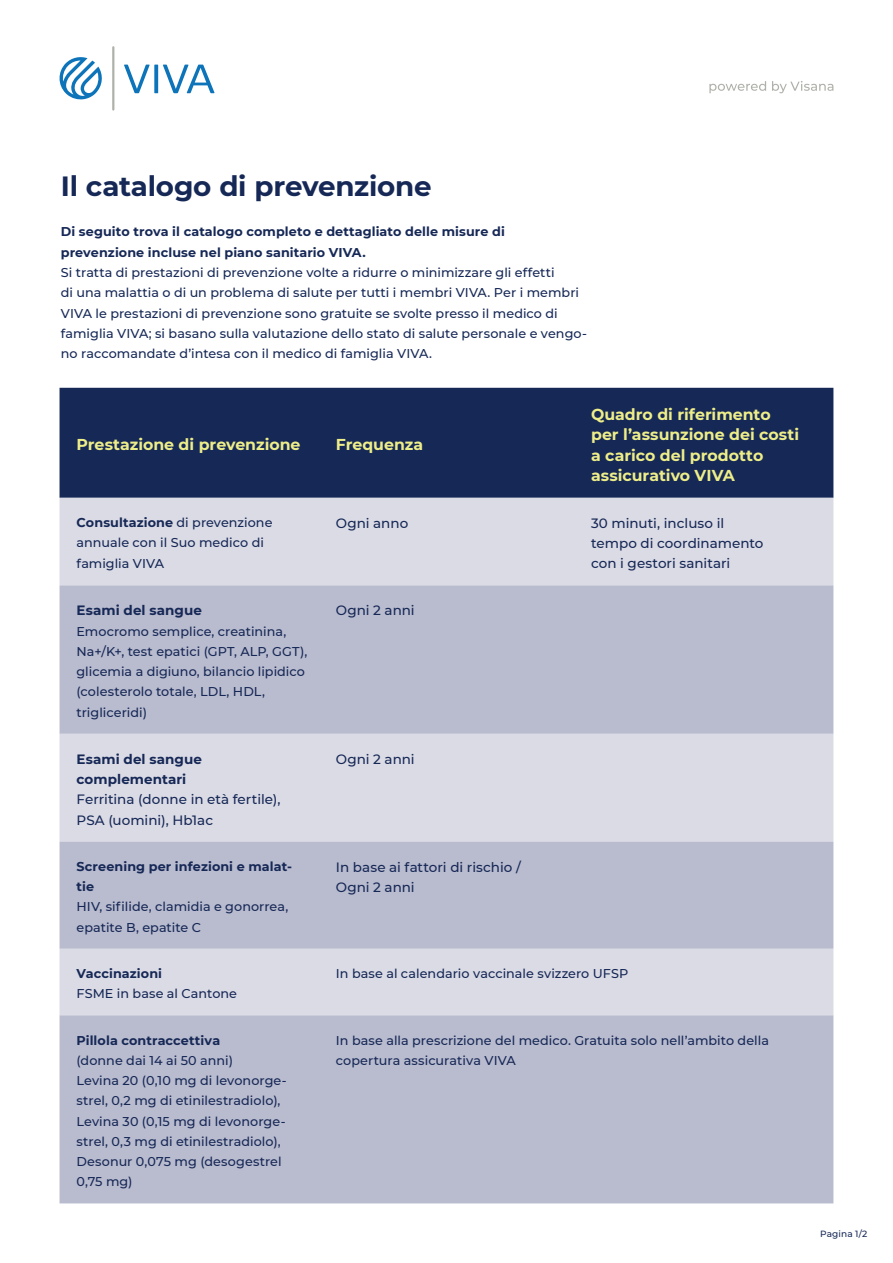
<style>
.page{position:relative;width:893px;height:1263px;background:#fff}
.page>*{position:absolute;margin:0;border:0;box-sizing:border-box;transform-origin:0 0}
.Titel_L___Blue___Center{font:700 27.75px "Montserrat";letter-spacing:-.01em;color:#162856}
.Fliesstext___Blue___FR___Left{font:700 15.75px/20.2px "Montserrat";color:#eeee89}
.Fliesstext___Blue___FR___Left-2{font:500 13.5px/20.2px "Montserrat";color:#162856}
.Fliesstext___Blue___FR___Left-3{font:700 13.5px/20.2px "Montserrat";letter-spacing:.005em;color:#162856}
.Fliesstext___Blue___FR___Left-4{font:500 12.75px/20.2px "Montserrat";letter-spacing:.005em;color:#162856}
.Fliesstext___Blue___FR___Left-5{font:700 12.75px/20.2px "Montserrat";letter-spacing:.01em;color:#162856}
.Fliesstext___Blue___FR___Left-6{font:500 9px "Montserrat";letter-spacing:.015em;color:#162856}
.s1{font-weight:700}
</style>
<div class="page">
<div style="left:60px;top:388px;width:773px;height:110px;background:#162856"></div>
<div style="left:60px;top:498px;width:773px;height:87px;background:#dbdbe5"></div>
<svg style="left:60px;top:585px;width:773px;height:618px;background:#c2c4d4"></svg>
<svg style="left:60px;top:57px;width:42px;height:43px"></svg>
<hr style="left:112px;top:46px;width:2px;height:65px;background:#aeb1a9">
<svg style="left:124px;top:65px;width:90px;height:28px"></svg>
<svg style="left:709px;top:81px;width:57px;height:12px"></svg>
<svg style="left:772px;top:81px;width:61px;height:12px"></svg>
<p class="Titel_L___Blue___Center" style="left:61px;top:166px;width:372px">Il catalogo di prevenzione</p>
<p class="Fliesstext___Blue___FR___Left-5" style="left:61px;top:221px;width:446px">Di seguito trova il catalogo completo e dettagliato delle misure di prevenzione incluse nel piano sanitario VIVA.</p>
<p class="Fliesstext___Blue___FR___Left-4" style="left:61px;top:262px;width:528px">Si tratta di prestazioni di prevenzione volte a ridurre o minimizzare gli effetti<br>di una malattia o di un problema di salute per tutti i membri VIVA. Per i membri VIVA le prestazioni di prevenzione sono gratuite se svolte presso il medico di famiglia VIVA; si basano sulla valutazione dello stato di salute personale e vengo&shy;no raccomandate d’intesa con il medico di famiglia VIVA.</p>
<p class="Fliesstext___Blue___FR___Left" style="left:77px;top:434px;width:226px">Prestazione di prevenzione</p>
<p class="Fliesstext___Blue___FR___Left" style="left:336px;top:434px;width:89px">Frequenza</p>
<p class="Fliesstext___Blue___FR___Left" style="left:591px;top:403px;width:209px">Quadro di riferimento per l’assunzione dei costi a carico del prodotto assicurativo VIVA</p>
<p class="Fliesstext___Blue___FR___Left-4" style="left:77px;top:512px;width:197px"><span class="s1">Consultazione</span> di prevenzione annuale con il Suo medico di famiglia VIVA</p>
<p class="Fliesstext___Blue___FR___Left-2" style="left:336px;top:512px;width:74px">Ogni anno</p>
<p class="Fliesstext___Blue___FR___Left-2" style="left:591px;top:512px;width:174px">30 minuti, incluso il tempo di coordinamento con i gestori sanitari</p>
<p class="Fliesstext___Blue___FR___Left-3" style="left:77px;top:600px;width:127px">Esami del sangue</p>
<p class="Fliesstext___Blue___FR___Left-4" style="left:77px;top:620px;width:232px">Emocromo semplice, creatinina,<br>Na+/K+, test epatici (GPT, ALP, GGT), glicemia a digiuno, bilancio lipidico (colesterolo totale, LDL, HDL, trigliceridi)</p>
<p class="Fliesstext___Blue___FR___Left-2" style="left:336px;top:600px;width:80px">Ogni 2 anni</p>
<p class="Fliesstext___Blue___FR___Left-3" style="left:77px;top:748px;width:127px">Esami del sangue complementari</p>
<p class="Fliesstext___Blue___FR___Left-2" style="left:77px;top:789px;width:206px">Ferritina (donne in età fertile),<br>PSA (uomini), Hb1ac</p>
<p class="Fliesstext___Blue___FR___Left-5" style="left:77px;top:856px;width:217px">Screening per infezioni e malat&shy;tie</p>
<p class="Fliesstext___Blue___FR___Left-4" style="left:77px;top:896px;width:213px">HIV, sifilide, clamidia e gonorrea, epatite B, epatite C</p>
<p class="Fliesstext___Blue___FR___Left-5" style="left:77px;top:963px;width:87px">Vaccinazioni</p>
<p class="Fliesstext___Blue___FR___Left-4" style="left:77px;top:983px;width:162px">FSME in base al Cantone</p>
<p class="Fliesstext___Blue___FR___Left-5" style="left:77px;top:1029px;width:145px">Pillola contraccettiva</p>
<p class="Fliesstext___Blue___FR___Left-4" style="left:77px;top:1050px;width:158px">(donne dai 14 ai 50 anni)</p>
<p class="Fliesstext___Blue___FR___Left-4" style="left:77px;top:1070px;width:212px">Levina 20 (0,10 mg di levonorge&shy;strel, 0,2 mg di etinilestradiolo),<br>Levina 30 (0,15 mg di levonorge&shy;strel, 0,3 mg di etinilestradiolo),<br>Desonur 0,075 mg (desogestrel<br>0,75 mg)</p>
<p class="Fliesstext___Blue___FR___Left-2" style="left:336px;top:748px;width:80px">Ogni 2 anni</p>
<p class="Fliesstext___Blue___FR___Left-2" style="left:336px;top:856px;width:186px">In base ai fattori di rischio /<br>Ogni 2 anni</p>
<p class="Fliesstext___Blue___FR___Left-4" style="left:336px;top:963px;width:294px">In base al calendario vaccinale svizzero UFSP</p>
<p class="Fliesstext___Blue___FR___Left-4" style="left:336px;top:1029px;width:435px">In base alla prescrizione del medico. Gratuita solo nell’ambito della copertura assicurativa VIVA</p>
<p class="Fliesstext___Blue___FR___Left-6" style="left:820px;top:1228px;width:49px">Pagina 1/2</p>
</div>
